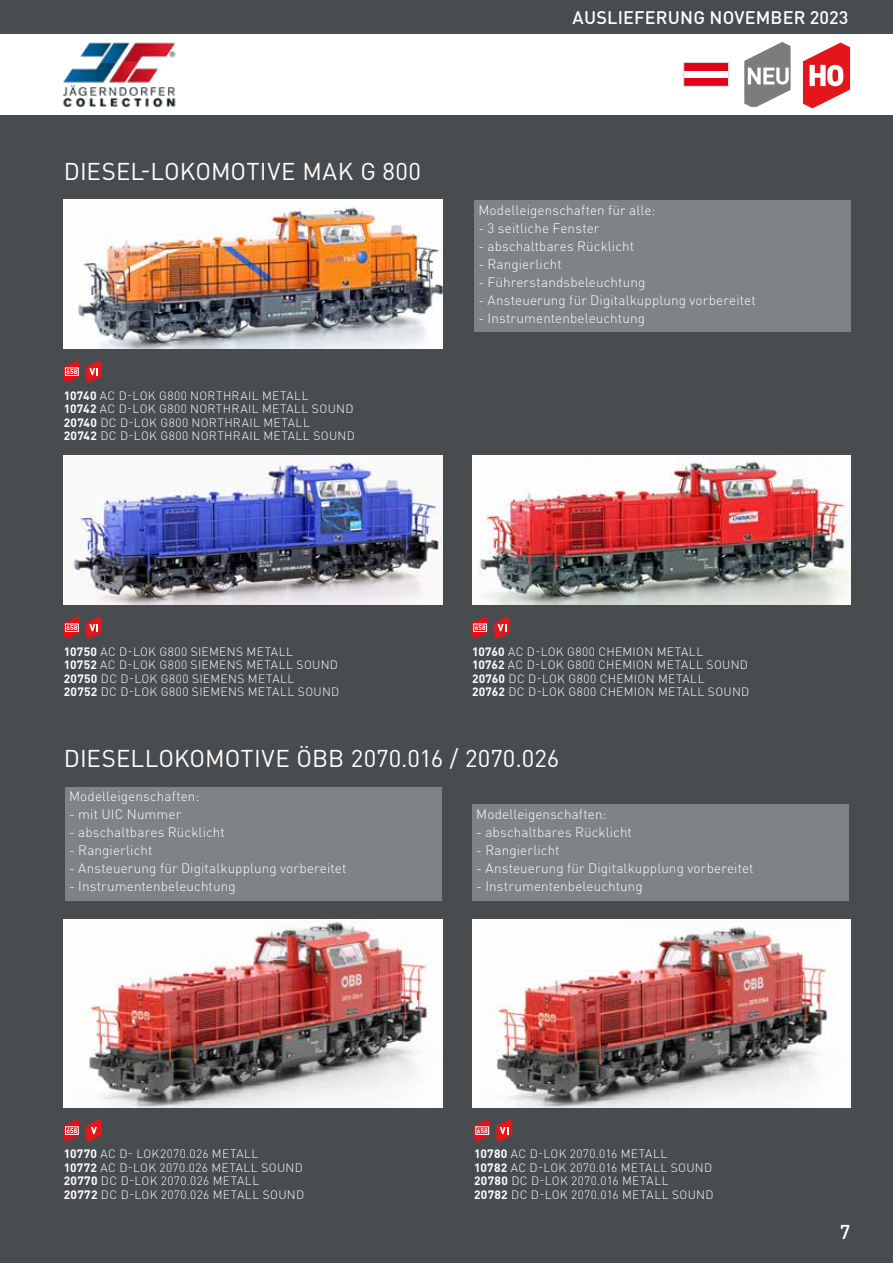
<style>
.page{position:relative;width:893px;height:1263px;background:#fff}
.page>*{position:absolute;margin:0;border:0;box-sizing:border-box;transform-origin:0 0}
.t1{font:24px "DIN Pro";letter-spacing:.005em;color:#fff}
.t2{font:500 19.8px "DIN Pro";color:#fff}
.t3{font:500 18px "DIN Pro";letter-spacing:.01em;color:#fff}
.t4{font:300 13.5px "DIN Pro";letter-spacing:.01em;color:#fff}
.t5{font:300 12px/13.5px "DIN Pro";letter-spacing:.03em;color:#fff}
.t6{font:700 6.75px "DIN Pro";color:#fff}
.s1{font-weight:700}
</style>
<div class="page">
<svg style="left:803px;top:43px;width:47px;height:65px"></svg>
<div style="left:0;top:115px;width:893px;height:1148px;background:#494c4f"></div>
<div style="left:0;top:0;width:893px;height:34px;background:#494c4f"></div>
<img style="left:63px;top:42px;width:113px;height:66px">
<svg style="left:744px;top:42px;width:47px;height:65px"></svg>
<div style="left:685px;top:78px;width:43px;height:8px;background:#e2001a"></div>
<div style="left:685px;top:63px;width:43px;height:8px;background:#e2001a"></div>
<div style="left:683px;top:62px;width:46px;height:25px;border:1px solid #d0d1d2"></div>
<img style="left:64px;top:200px;width:378px;height:149px">
<div style="left:474px;top:200px;width:376px;height:132px;background:#7f8386"></div>
<svg style="left:64px;top:361px;width:16px;height:22px"></svg>
<div style="left:65px;top:367px;width:14px;height:9px;border:1px solid #fff"></div>
<svg style="left:86px;top:361px;width:16px;height:22px"></svg>
<img style="left:64px;top:456px;width:378px;height:149px">
<img style="left:472px;top:456px;width:378px;height:149px">
<svg style="left:472px;top:617px;width:16px;height:22px"></svg>
<div style="left:473px;top:623px;width:14px;height:9px;border:1px solid #fff"></div>
<svg style="left:494px;top:617px;width:16px;height:22px"></svg>
<svg style="left:64px;top:617px;width:16px;height:22px"></svg>
<div style="left:65px;top:623px;width:14px;height:9px;border:1px solid #fff"></div>
<svg style="left:86px;top:617px;width:16px;height:22px"></svg>
<img style="left:64px;top:919px;width:378px;height:189px">
<div style="left:65px;top:787px;width:376px;height:114px;background:#7f8386"></div>
<svg style="left:64px;top:1119px;width:16px;height:22px"></svg>
<div style="left:65px;top:1126px;width:14px;height:9px;border:1px solid #fff"></div>
<svg style="left:86px;top:1119px;width:16px;height:22px"></svg>
<svg style="left:474px;top:1119px;width:16px;height:22px"></svg>
<div style="left:475px;top:1126px;width:14px;height:9px;border:1px solid #fff"></div>
<svg style="left:496px;top:1119px;width:16px;height:22px"></svg>
<img style="left:472px;top:919px;width:378px;height:189px">
<div style="left:472px;top:804px;width:376px;height:97px;background:#7f8386"></div>
<h1 class="t1" style="left:64px;top:155px;width:359px">DIESEL-LOKOMOTIVE MAK G 800</h1>
<p class="t6" style="left:67px;top:367px;width:12px">658</p>
<p class="t5" style="left:64px;top:388px;width:293px"><span class="s1">10740</span> AC D-LOK G800 NORTHRAIL METALL<br><span class="s1">10742</span> AC D-LOK G800 NORTHRAIL METALL SOUND <span class="s1">20740</span> DC D-LOK G800 NORTHRAIL METALL<br><span class="s1">20742</span> DC D-LOK G800 NORTHRAIL METALL SOUND</p>
<h3 class="t3" style="left:573px;top:6px;width:277px">AUSLIEFERUNG NOVEMBER 2023</h3>
<p class="t4" style="left:478px;top:201px;width:178px">Modelleigenschaften für alle:</p>
<p class="t4" style="left:478px;top:219px;width:122px">- 3 seitliche Fenster</p>
<p class="t4" style="left:478px;top:237px;width:157px">- abschaltbares Rücklicht</p>
<p class="t4" style="left:478px;top:255px;width:85px">- Rangierlicht</p>
<p class="t4" style="left:478px;top:273px;width:168px">- Führerstandsbeleuchtung</p>
<p class="t4" style="left:478px;top:291px;width:279px">- Ansteuerung für Digitalkupplung vorbereitet</p>
<p class="t4" style="left:478px;top:309px;width:168px">- Instrumentenbeleuchtung</p>
<p class="t6" style="left:67px;top:623px;width:12px">658</p>
<p class="t5" style="left:64px;top:644px;width:277px"><span class="s1">10750</span> AC D-LOK G800 SIEMENS METALL<br><span class="s1">10752</span> AC D-LOK G800 SIEMENS METALL SOUND <span class="s1">20750</span> DC D-LOK G800 SIEMENS METALL<br><span class="s1">20752</span> DC D-LOK G800 SIEMENS METALL SOUND</p>
<p class="t6" style="left:475px;top:623px;width:12px">658</p>
<p class="t5" style="left:472px;top:644px;width:279px"><span class="s1">10760</span> AC D-LOK G800 CHEMION METALL<br><span class="s1">10762</span> AC D-LOK G800 CHEMION METALL SOUND <span class="s1">20760</span> DC D-LOK G800 CHEMION METALL<br><span class="s1">20762</span> DC D-LOK G800 CHEMION METALL SOUND</p>
<h1 class="t1" style="left:64px;top:742px;width:497px">DIESELLOKOMOTIVE ÖBB 2070.016 / 2070.026</h1>
<p class="t4" style="left:69px;top:787px;width:132px">Modelleigenschaften:</p>
<p class="t4" style="left:69px;top:805px;width:114px">- mit UIC Nummer</p>
<p class="t4" style="left:69px;top:823px;width:157px">- abschaltbares Rücklicht</p>
<p class="t4" style="left:69px;top:841px;width:85px">- Rangierlicht</p>
<p class="t4" style="left:69px;top:859px;width:279px">- Ansteuerung für Digitalkupplung vorbereitet</p>
<p class="t4" style="left:69px;top:877px;width:168px">- Instrumentenbeleuchtung</p>
<p class="t6" style="left:67px;top:1126px;width:12px">658</p>
<p class="t5" style="left:64px;top:1147px;width:242px"><span class="s1">10770</span> AC D- LOK2070.026 METALL<br><span class="s1">10772</span> AC D-LOK 2070.026 METALL SOUND <span class="s1">20770</span> DC D-LOK 2070.026 METALL<br><span class="s1">20772</span> DC D-LOK 2070.026 METALL SOUND</p>
<p class="t4" style="left:476px;top:804px;width:132px">Modelleigenschaften:</p>
<p class="t4" style="left:476px;top:822px;width:157px">- abschaltbares Rücklicht</p>
<p class="t4" style="left:476px;top:840px;width:85px">- Rangierlicht</p>
<p class="t4" style="left:476px;top:858px;width:279px">- Ansteuerung für Digitalkupplung vorbereitet</p>
<p class="t4" style="left:476px;top:876px;width:168px">- Instrumentenbeleuchtung</p>
<p class="t6" style="left:477px;top:1126px;width:12px">658</p>
<p class="t5" style="left:474px;top:1147px;width:241px"><span class="s1">10780</span> AC D-LOK 2070.016 METALL<br><span class="s1">10782</span> AC D-LOK 2070.016 METALL SOUND <span class="s1">20780</span> DC D-LOK 2070.016 METALL<br><span class="s1">20782</span> DC D-LOK 2070.016 METALL SOUND</p>
<h2 class="t2" style="left:840px;top:1218px;width:12px">7</h2>
</div>
